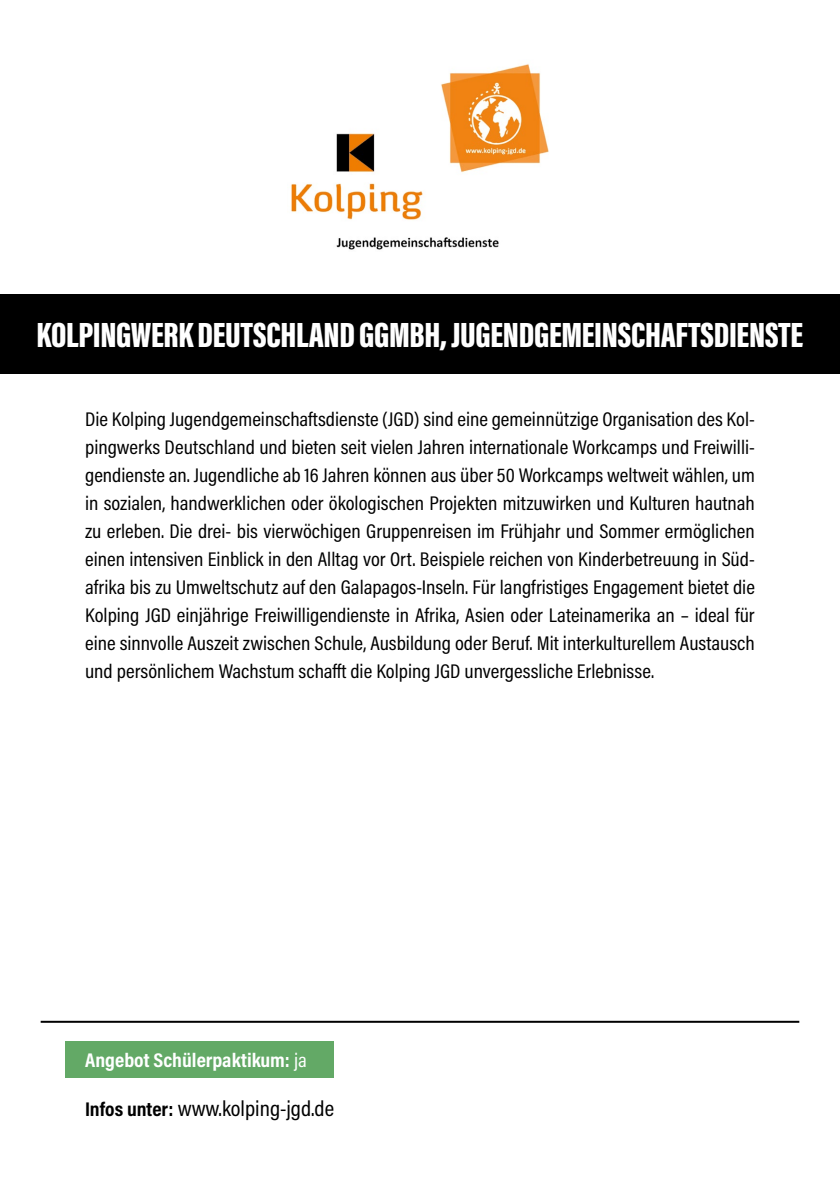
<style>
.page{position:relative;width:840px;height:1191px;background:#fff}
.page>*{position:absolute;margin:0;border:0;box-sizing:border-box;transform-origin:0 0}
.t1{font:900 36px "Acumin Pro Extra Cond";letter-spacing:-.01em;color:#fff;scale:1.05 1}
.t2{font:22px "Acumin Pro Cond";color:#000;scale:1.05 1}
.t3{font:20px/28px "Acumin Pro Cond";color:#000;text-align:justify;scale:1.05 1}
.t4{font:700 20px "Acumin Pro Cond";color:#fff;scale:1.05 1}
.s1{font-weight:400}
.s2{font-weight:700;font-size:20px}
</style>
<div class="page">
<div style="left:0;top:294px;width:839px;height:80px;background:#000"></div>
<div style="left:65px;top:1040px;width:268px;height:37px;background:#63a966"></div>
<hr style="left:41px;top:1020px;width:757px;height:2px;background:#000">
<img style="left:290px;top:64px;width:259px;height:186px">
<h1 class="t1" style="left:37px;top:313px;width:731px">KOLPINGWERK DEUTSCHLAND GGMBH, JUGENDGEMEINSCHAFTSDIENSTE</h1>
<p class="t3" style="left:85px;top:404px;width:639px">Die Kolping Jugendgemeinschaftsdienste (JGD) sind eine gemeinnützige Organisation des Kol&shy;pingwerks Deutschland und bieten seit vielen Jahren internationale Workcamps und Freiwilli&shy;gendienste an. Jugendliche ab 16 Jahren können aus über 50 Workcamps weltweit wählen, um in sozialen, handwerklichen oder ökologischen Projekten mitzuwirken und Kulturen hautnah zu erleben. Die drei- bis vierwöchigen Gruppenreisen im Frühjahr und Sommer ermöglichen einen intensiven Einblick in den Alltag vor Ort. Beispiele reichen von Kinderbetreuung in Süd&shy;afrika bis zu Umweltschutz auf den Galapagos-Inseln. Für langfristiges Engagement bietet die Kolping JGD einjährige Freiwilligendienste in Afrika, Asien oder Lateinamerika an – ideal für eine sinnvolle Auszeit zwischen Schule, Ausbildung oder Beruf. Mit interkulturellem Austausch und persönlichem Wachstum schafft die Kolping JGD unvergessliche Erlebnisse.</p>
<p class="t4" style="left:85px;top:1046px;width:212px">Angebot Schülerpaktikum: <span class="s1">ja</span></p>
<p class="t2" style="left:85px;top:1094px;width:238px"><span class="s2">Infos unter:</span> www.kolping-jgd.de</p>
</div>
